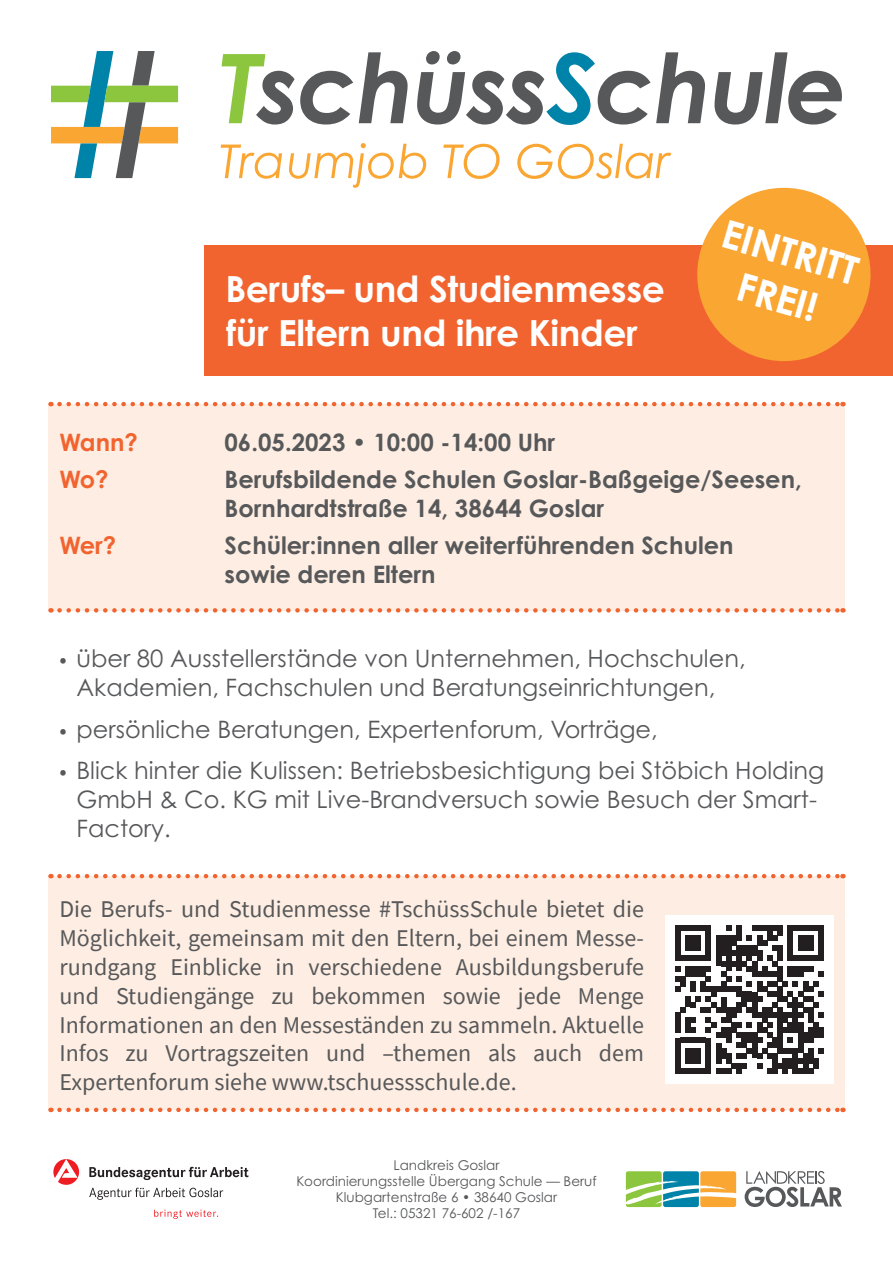
<style>
.page{position:relative;width:893px;height:1263px;background:#fff}
.page>*{position:absolute;margin:0;border:0;box-sizing:border-box;transform-origin:0 0}
.t1{font:700 39px/46.8px "Century Gothic Pro";color:#fff;text-align:center}
.t2{font:700 36px/43.2px "Century Gothic Pro";letter-spacing:-.01em;color:#fff}
.t3{font:24px/28.8px "Source Sans Pro";color:#57585a;text-align:justify}
.t4{font:24px/28.8px "Century Gothic Pro";color:#57585a;text-align:center}
.t5{font:700 24px/28.8px "Century Gothic Pro";color:#57585a}
.t6{font:700 24px "Century Gothic Pro";letter-spacing:-.025em;color:#f2642f}
.t7{font:13.5px/16.2px "Century Gothic Pro";color:#57585a;text-align:center}
.s1{font-family:"Source Sans Pro"}
</style>
<div class="page">
<div style="left:48px;top:876px;width:797px;height:234px;background:#fdede2"></div>
<div style="left:48px;top:404px;width:797px;height:206px;background:#fdede2"></div>
<div style="left:204px;top:246px;width:689px;height:130px;background:#f2642f"></div>
<svg style="left:59px;top:874px;width:784px;height:4px"></svg>
<svg style="left:59px;top:402px;width:784px;height:4px"></svg>
<svg style="left:59px;top:608px;width:784px;height:5px"></svg>
<svg style="left:59px;top:1108px;width:784px;height:4px"></svg>
<svg style="left:626px;top:1171px;width:110px;height:36px"></svg>
<svg style="left:745px;top:1171px;width:97px;height:36px"></svg>
<svg style="left:51px;top:51px;width:127px;height:127px"></svg>
<svg style="left:443px;top:144px;width:57px;height:35px"></svg>
<svg style="left:517px;top:144px;width:154px;height:35px"></svg>
<svg style="left:221px;top:145px;width:61px;height:34px"></svg>
<svg style="left:289px;top:143px;width:137px;height:45px"></svg>
<svg style="left:714px;top:52px;width:128px;height:73px"></svg>
<svg style="left:359px;top:52px;width:49px;height:71px"></svg>
<svg style="left:417px;top:51px;width:288px;height:74px"></svg>
<svg style="left:222px;top:54px;width:131px;height:71px"></svg>
<svg style="left:687px;top:187px;width:193px;height:174px"></svg>
<svg style="left:89px;top:1188px;width:134px;height:12px"></svg>
<svg style="left:89px;top:1167px;width:159px;height:13px"></svg>
<svg style="left:53px;top:1159px;width:26px;height:26px"></svg>
<svg style="left:154px;top:1209px;width:64px;height:10px"></svg>
<div style="left:665px;top:915px;width:168px;height:168px;background:#fff"></div>
<svg style="left:675px;top:925px;width:149px;height:148px"></svg>
<h2 class="t2" style="left:225px;top:267px;width:441px">Berufs– und Studienmesse für Eltern und ihre Kinder</h2>
<h1 class="t1" style="left:730px;top:210px;width:142px;rotate:16deg">EINTRITT<br>FREI!</h1>
<p class="t6" style="left:60px;top:427px;width:80px">Wann?</p>
<p class="t5" style="left:225px;top:427px;width:332px">06.05.2023 • 10:00 -14:00 Uhr</p>
<p class="t6" style="left:60px;top:465px;width:51px">Wo?</p>
<p class="t5" style="left:225px;top:465px;width:579px">Berufsbildende Schulen Goslar-Baßgeige/Seesen,<br>Bornhardtstraße 14, 38644 Goslar</p>
<p class="t6" style="left:60px;top:531px;width:58px">Wer?</p>
<p class="t5" style="left:225px;top:531px;width:511px">Schüler:innen aller weiterführenden Schulen sowie deren Eltern</p>
<p class="t4" style="left:60px;top:644px;width:688px"><span class="s1">•</span> über 80 Ausstellerstände von Unternehmen, Hochschulen,<br>Akademien, Fachschulen und Beratungseinrichtungen,</p>
<p class="t4" style="left:60px;top:714px;width:600px"><span class="s1">•</span> persönliche Beratungen, Expertenforum, Vorträge,</p>
<p class="t4" style="left:77px;top:756px;width:749px;text-align:left;text-indent:-17px"><span class="s1">•</span> Blick hinter die Kulissen: Betriebsbesichtigung bei Stöbich Holding<br>GmbH &amp; Co. KG mit Live-Brandversuch sowie Besuch der Smart-<br>Factory.</p>
<p class="t3" style="left:60px;top:895px;width:586px">Die Berufs- und Studienmesse #TschüssSchule bietet die Möglichkeit, gemeinsam mit den Eltern, bei einem Messe&shy;rundgang Einblicke in verschiedene Ausbildungsberufe und Studiengänge zu bekommen sowie jede Menge Informationen an den Messeständen zu sammeln. Aktuelle Infos zu Vortragszeiten und –themen als auch dem Expertenforum siehe www.tschuessschule.de.</p>
<p class="t7" style="left:296px;top:1156px;width:302px">Landkreis Goslar<br>Koordinierungsstelle Übergang Schule — Beruf<br>Klubgartenstraße 6 • 38640 Goslar<br>Tel.: 05321 76-602 /-167</p>
</div>
